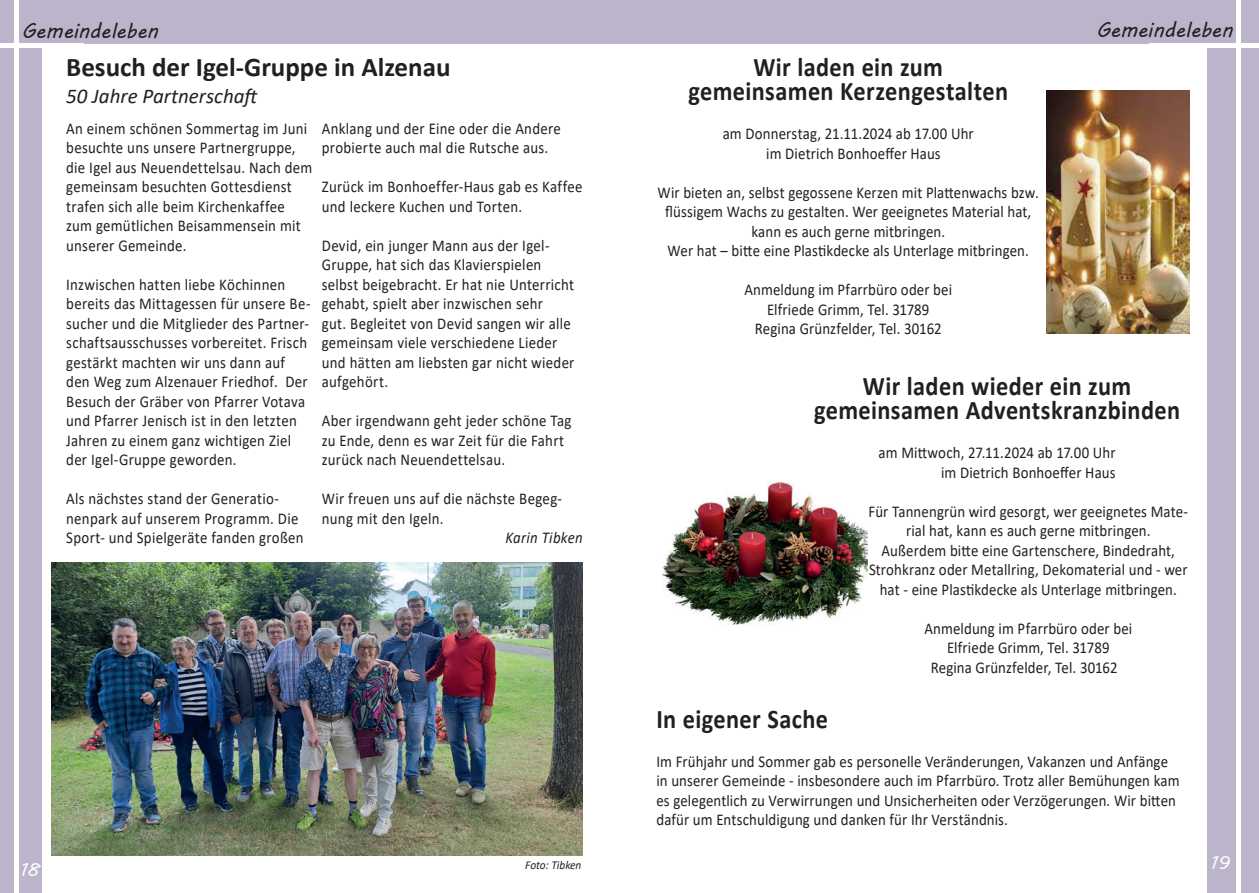
<style>
.page{position:relative;width:1259px;height:893px;background:#fff}
.page>*{position:absolute;margin:0;border:0;box-sizing:border-box;transform-origin:0 0}
.t1{font:700 27px/24px "Calibri";letter-spacing:.015em;color:#231f20;text-align:center;scale:.9 1}
.t2{font:700 27px "Calibri";letter-spacing:.015em;color:#231f20}
.t3{font:21px "MV Boli";color:#231f20}
.t4{font:italic 21px "Calibri";color:#231f20}
.t5{font:18px "MV Boli";color:#fff}
.t6{font:16.5px/19.5px "Calibri";letter-spacing:.015em;color:#231f20;scale:.9 1}
.t7{font:italic 16.5px "Calibri";letter-spacing:.015em;color:#231f20;scale:.9 1}
.t8{font:italic 12px "Calibri";color:#231f20;scale:.95 1}
</style>
<div class="page">
<div style="left:0;top:0;width:1259px;height:43px;background:#bcb4cb"></div>
<div style="left:1207px;top:0;width:52px;height:893px;background:#bcb4cb"></div>
<div style="left:0;top:0;width:42px;height:893px;background:#bcb4cb"></div>
<div style="left:0;top:43px;width:84px;height:5px;background:#fff"></div>
<div style="left:1149px;top:43px;width:110px;height:5px;background:#fff"></div>
<hr style="left:14px;top:0;width:4px;height:893px;background:#fff">
<hr style="left:1236px;top:0;width:4px;height:893px;background:#fff">
<img style="left:1046px;top:91px;width:143px;height:243px">
<img style="left:51px;top:562px;width:532px;height:294px">
<img style="left:662px;top:482px;width:205px;height:143px">
<p class="t3" style="left:22px;top:16px;width:138px">Gemeindeleben</p>
<p class="t3" style="left:1096px;top:15px;width:138px">Gemeindeleben</p>
<h1 class="t2" style="left:66px;top:48px;width:386px">Besuch der Igel-Gruppe in Alzenau</h1>
<p class="t4" style="left:66px;top:81px;width:195px">50 Jahre Partnerschaft</p>
<p class="t6" style="left:322px;top:118px;width:267px">Anklang und der Eine oder die Andere probierte auch mal die Rutsche aus.</p>
<p class="t6" style="left:322px;top:176px;width:291px">Zurück im Bonhoeffer-Haus gab es Kaffee und leckere Kuchen und Torten.</p>
<p class="t6" style="left:322px;top:235px;width:282px">Devid, ein junger Mann aus der Igel-Gruppe, hat sich das Klavierspielen selbst beigebracht. Er hat nie Unterricht gehabt, spielt aber inzwischen sehr<br>gut. Begleitet von Devid sangen wir alle gemeinsam viele verschiedene Lieder und hätten am liebsten gar nicht wieder aufgehört.</p>
<p class="t6" style="left:322px;top:410px;width:279px">Aber irgendwann geht jeder schöne Tag zu Ende, denn es war Zeit für die Fahrt zurück nach Neuendettelsau.</p>
<p class="t6" style="left:322px;top:488px;width:268px">Wir freuen uns auf die nächste Begeg&shy;nung mit den Igeln.</p>
<p class="t7" style="left:505px;top:526px;width:87px">Karin Tibken</p>
<p class="t6" style="left:66px;top:118px;width:275px">An einem schönen Sommertag im Juni besuchte uns unsere Partnergruppe, die Igel aus Neuendettelsau. Nach dem gemeinsam besuchten Gottesdienst trafen sich alle beim Kirchenkaffee zum gemütlichen Beisammensein mit unserer Gemeinde.</p>
<p class="t6" style="left:66px;top:274px;width:273px">Inzwischen hatten liebe Köchinnen bereits das Mittagessen für unsere Be&shy;sucher und die Mitglieder des Partner&shy;schaftsausschusses vorbereitet. Frisch gestärkt machten wir uns dann auf den Weg zum Alzenauer Friedhof. Der Besuch der Gräber von Pfarrer Votava und Pfarrer Jenisch ist in den letzten Jahren zu einem ganz wichtigen Ziel der Igel-Gruppe geworden.</p>
<p class="t6" style="left:66px;top:488px;width:265px">Als nächstes stand der Generatio&shy;nenpark auf unserem Programm. Die<br>Sport- und Spielgeräte fanden großen</p>
<p class="t5" style="left:20px;top:858px;width:21px">18</p>
<p class="t8" style="left:525px;top:857px;width:61px">Foto: Tibken</p>
<h1 class="t1" style="left:688px;top:55px;width:357px">Wir laden ein zum gemeinsamen Kerzengestalten</h1>
<p class="t6" style="left:766px;top:123px;width:232px;text-indent:-44px">am Donnerstag, 21.11.2024 ab 17.00 Uhr im Dietrich Bonhoeffer Haus</p>
<p class="t6" style="left:657px;top:182px;width:425px;text-align:center">Wir bieten an, selbst gegossene Kerzen mit Plattenwachs bzw. flüssigem Wachs zu gestalten. Wer geeignetes Material hat, kann es auch gerne mitbringen.<br>Wer hat – bitte eine Plastikdecke als Unterlage mitbringen.</p>
<p class="t6" style="left:744px;top:279px;width:232px;text-align:center">Anmeldung im Pfarrbüro oder bei<br>Elfriede Grimm, Tel. 31789<br>Regina Grünzfelder, Tel. 30162</p>
<h1 class="t1" style="left:814px;top:374px;width:408px">Wir laden wieder ein zum gemeinsamen Adventskranzbinden</h1>
<p class="t6" style="left:878px;top:442px;width:265px;text-align:right">am Mittwoch, 27.11.2024 ab 17.00 Uhr im Dietrich Bonhoeffer Haus</p>
<p class="t6" style="left:868px;top:501px;width:356px;text-align:center">Für Tannengrün wird gesorgt, wer geeignetes Mate&shy;rial hat, kann es auch gerne mitbringen.<br>Außerdem bitte eine Gartenschere, Bindedraht, Strohkranz oder Metallring, Dekomaterial und - wer hat - eine Plastikdecke als Unterlage mitbringen.</p>
<p class="t6" style="left:924px;top:618px;width:232px;text-align:center">Anmeldung im Pfarrbüro oder bei<br>Elfriede Grimm, Tel. 31789<br>Regina Grünzfelder, Tel. 30162</p>
<h1 class="t1" style="left:656px;top:706px;width:192px">In eigener Sache</h1>
<p class="t6" style="left:656px;top:751px;width:583px">Im Frühjahr und Sommer gab es personelle Veränderungen, Vakanzen und Anfänge in unserer Gemeinde - insbesondere auch im Pfarrbüro. Trotz aller Bemühungen kam es gelegentlich zu Verwirrungen und Unsicherheiten oder Verzögerungen. Wir bitten dafür um Entschuldigung und danken für Ihr Verständnis.</p>
<p class="t5" style="left:1210px;top:850px;width:21px">19</p>
</div>
